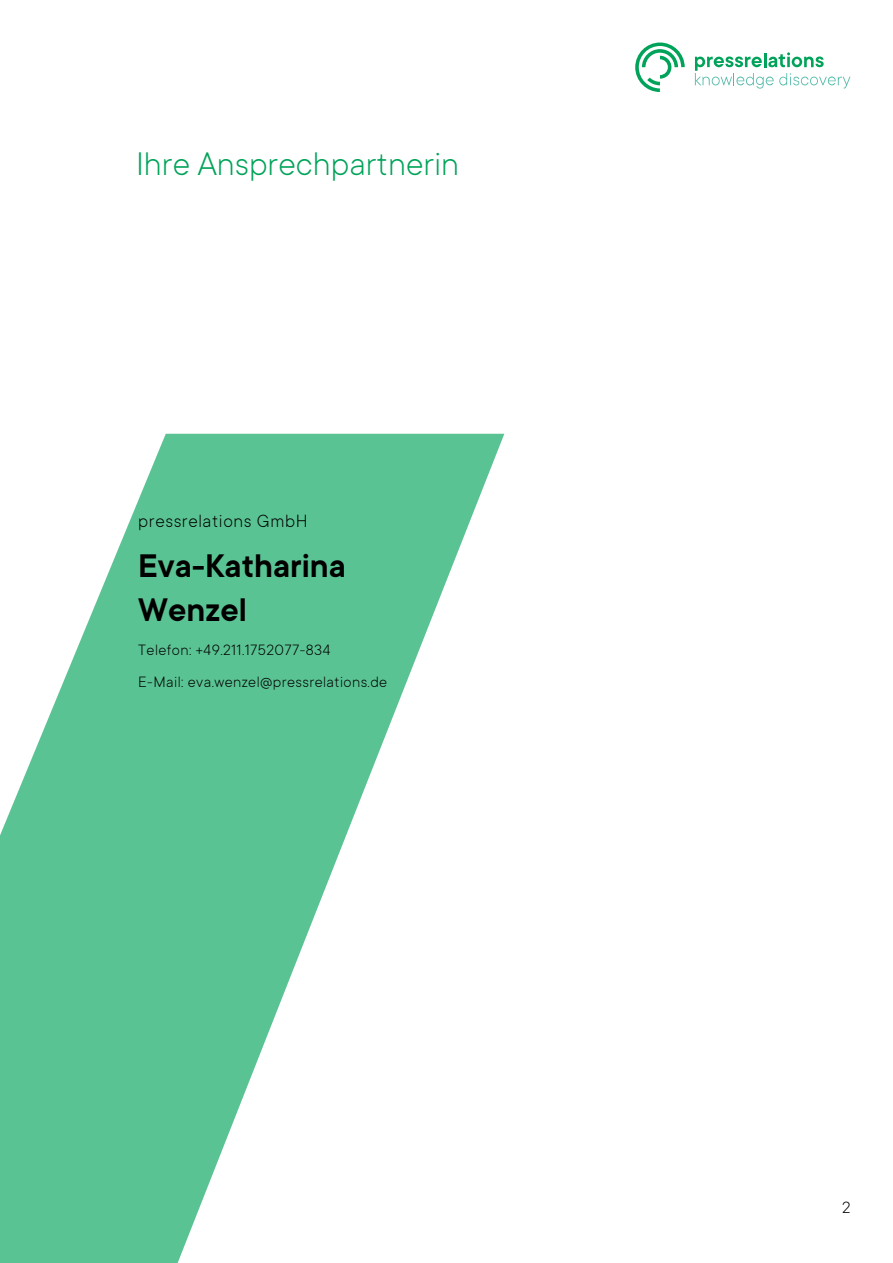
<style>
.page{position:relative;width:893px;height:1263px;background:#fff}
.page>*{position:absolute;margin:0;border:0;box-sizing:border-box;transform-origin:0 0}
.t1{font:300 36px "TT Commons";color:#00a359}
.t2{font:600 36px/43.2px "TT Commons";color:#000}
.t3{font:300 19.5px "TT Commons";letter-spacing:.03em;color:#000}
.t4{font:300 18px "TT Commons";color:#000}
.t5{font:300 16.5px/31.7px "TT Commons";letter-spacing:.025em;color:#000}
</style>
<div class="page">
<svg style="left:695px;top:52px;width:155px;height:37px"></svg>
<svg style="left:635px;top:43px;width:50px;height:49px"></svg>
<svg style="left:0;top:434px;width:504px;height:829px;fill:#5ac393"></svg>
<h1 class="t1" style="left:136px;top:144px;width:325px">Ihre Ansprechpartnerin</h1>
<p class="t3" style="left:138px;top:510px;width:171px">pressrelations GmbH</p>
<h1 class="t2" style="left:138px;top:543px;width:209px">Eva-Katharina<br>Wenzel</h1>
<p class="t5" style="left:138px;top:634px;width:251px">Telefon: +49.211.1752077-834<br>E-Mail: eva.wenzel@pressrelations.de</p>
<p class="t4" style="left:842px;top:1198px;width:10px">2</p>
</div>
